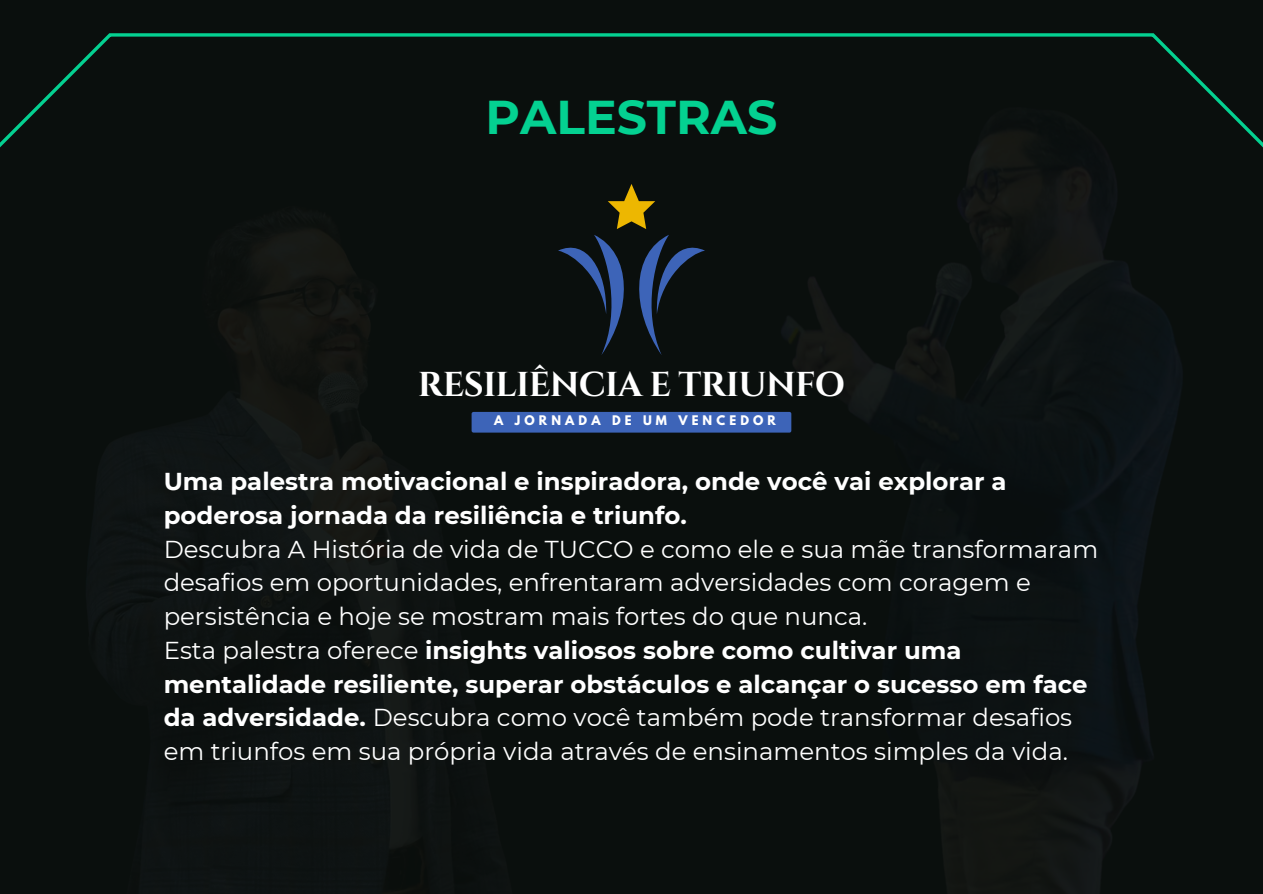
<style>
.page{position:relative;width:1263px;height:894px;background:#fff}
.page>*{position:absolute;margin:0;border:0;box-sizing:border-box;transform-origin:0 0}
.t1{font:700 47.25px "Montserrat";color:#04d191}
.t2{font:700 34.5px "Cinzel";letter-spacing:-.02em;color:#fff}
.t3{font:24.45px/33.8px "Montserrat";color:#fff}
.t4{font:700 11.7px "League Spartan";letter-spacing:.35em;color:#fff}
.s1{font-weight:700}
</style>
<div class="page">
<div style="left:0;top:0;width:1263px;height:893px;background:#0a0f0d"></div>
<svg style="left:0;top:33px;width:1193px;height:400px"></svg>
<img style="left:690px;top:72px;width:573px;height:821px">
<img style="left:60px;top:184px;width:485px;height:663px">
<svg style="left:558px;top:235px;width:147px;height:120px"></svg>
<svg style="left:608px;top:184px;width:47px;height:45px"></svg>
<div style="left:472px;top:412px;width:319px;height:20px;background:#3d64b8"></div>
<h1 class="t1" style="left:486px;top:88px;width:293px">PALESTRAS</h1>
<p class="t2" style="left:418px;top:362px;width:429px">RESILIÊNCIA E TRIUNFO</p>
<p class="t4" style="left:494px;top:414px;width:283px">A JORNADA DE UM VENCEDOR</p>
<p class="t3" style="left:164px;top:464px;width:936px"><span class="s1">Uma palestra motivacional e inspiradora, onde você vai explorar a poderosa jornada da resiliência e triunfo.<br></span>Descubra A História de vida de TUCCO e como ele e sua mãe transformaram desafios em oportunidades, enfrentaram adversidades com coragem e persistência e hoje se mostram mais fortes do que nunca.<br>Esta palestra oferece <span class="s1">insights valiosos sobre como cultivar uma mentalidade resiliente, superar obstáculos e alcançar o sucesso em face da adversidade.</span> Descubra como você também pode transformar desafios em triunfos em sua própria vida através de ensinamentos simples da vida.</p>
</div>
